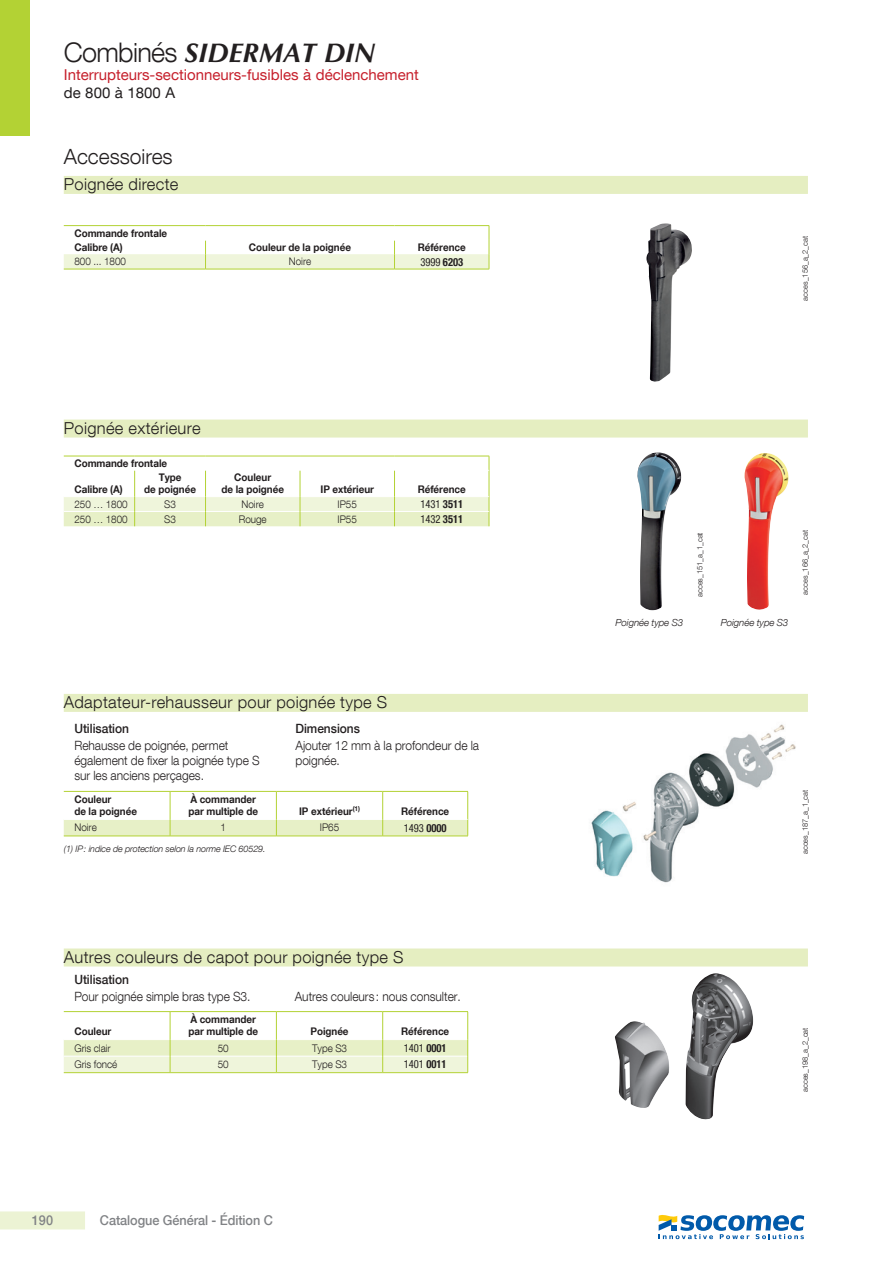
<style>
.page{position:relative;width:893px;height:1263px;background:#fff}
.page>*{position:absolute;margin:0;border:0;box-sizing:border-box;transform-origin:0 0}
.t1{font:italic 700 27px "Optima LT Std";color:#231f20}
.titre_Chapitre{font:300 21px "Helvetica Neue LT Com";color:#231f20}
.titre_Bandeau{font:300 16.5px "Helvetica Neue LT Com";letter-spacing:.02em;color:#231f20}
.t2{font:15px "Helvetica Neue LT Com";color:#c6202c}
.t3{font:15px "Helvetica Neue LT Com";color:#231f20}
.t4{font:500 13.5px "Helvetica Neue LT Com";letter-spacing:-.005em;color:#808285;scale:.94 1}
.texte_tiret_light{font:300 12.75px/15px "Helvetica Neue LT Com";letter-spacing:-.005em;color:#231f20;scale:.94 1}
.Titre_tablo_Acces{font:500 12.75px "Helvetica Neue LT Com";letter-spacing:-.005em;color:#231f20;scale:.94 1}
.Ref_produit{font:condensed 11.25px "Helvetica Neue LT Com";color:#231f20;scale:.94 1}
.Tetiere_tablo_cen{font:700 10.5px/12px "Helvetica Neue LT Com";letter-spacing:-.005em;color:#231f20;text-align:center;scale:.94 1}
.Tetiere_tablo_Gau{font:700 10.5px/12px "Helvetica Neue LT Com";letter-spacing:-.005em;color:#231f20;scale:.94 1}
.texte_tablo_Gauch{font:300 10.5px "Helvetica Neue LT Com";letter-spacing:-.005em;color:#231f20;scale:.94 1}
.texte_tablo_Centr{font:300 10.5px "Helvetica Neue LT Com";letter-spacing:-.005em;color:#231f20;scale:.94 1}
.Legende_PRODUIT{font:italic 300 9.75px "Helvetica Neue LT Com";letter-spacing:-.01em;color:#231f20}
.Note{font:italic 300 9px "Helvetica Neue LT Com";letter-spacing:-.01em;color:#231f20}
.reference{font:300 7.5px "Helvetica Neue LT Com";color:#231f20}
.s1{font-family:"Helvetica Neue LT Com";font-weight:300;font-style:normal}
.s2{font-weight:700}
</style>
<div class="page">
<div style="left:0;top:1211px;width:85px;height:18px;background:#ecf3d4"></div>
<div style="left:0;top:0;width:30px;height:136px;background:#b3d234"></div>
<div style="left:64px;top:176px;width:744px;height:18px;background:#e5eec1"></div>
<div style="left:64px;top:419px;width:744px;height:18px;background:#e5eec1"></div>
<img style="left:646px;top:223px;width:46px;height:159px">
<img style="left:637px;top:452px;width:45px;height:159px">
<img style="left:744px;top:453px;width:45px;height:157px">
<svg style="left:64px;top:456px;width:426px;height:70px"></svg>
<div style="left:64px;top:948px;width:744px;height:18px;background:#e5eec1"></div>
<img style="left:615px;top:973px;width:139px;height:147px">
<hr style="left:64px;top:1011px;width:106px;height:1px;background:#b3d234">
<hr style="left:170px;top:1011px;width:106px;height:1px;background:#b3d234">
<hr style="left:276px;top:1011px;width:107px;height:1px;background:#b3d234">
<hr style="left:383px;top:1011px;width:85px;height:1px;background:#b3d234">
<svg style="left:64px;top:1012px;width:404px;height:60px"></svg>
<hr style="left:64px;top:1072px;width:106px;height:1px;background:#b3d234">
<hr style="left:170px;top:1072px;width:106px;height:1px;background:#b3d234">
<hr style="left:276px;top:1072px;width:107px;height:1px;background:#b3d234">
<hr style="left:383px;top:1072px;width:85px;height:1px;background:#b3d234">
<div style="left:64px;top:694px;width:744px;height:18px;background:#e5eec1"></div>
<hr style="left:64px;top:791px;width:106px;height:1px;background:#b3d234">
<hr style="left:170px;top:791px;width:106px;height:1px;background:#b3d234">
<hr style="left:276px;top:791px;width:107px;height:1px;background:#b3d234">
<hr style="left:383px;top:791px;width:85px;height:1px;background:#b3d234">
<hr style="left:64px;top:836px;width:106px;height:1px;background:#b3d234">
<hr style="left:170px;top:836px;width:106px;height:1px;background:#b3d234">
<hr style="left:276px;top:836px;width:107px;height:1px;background:#b3d234">
<hr style="left:383px;top:836px;width:85px;height:1px;background:#b3d234">
<svg style="left:64px;top:792px;width:404px;height:44px"></svg>
<img style="left:591px;top:724px;width:205px;height:159px">
<hr style="left:64px;top:225px;width:142px;height:1px;background:#b3d234">
<hr style="left:206px;top:225px;width:188px;height:1px;background:#b3d234">
<hr style="left:394px;top:225px;width:95px;height:1px;background:#b3d234">
<svg style="left:64px;top:226px;width:426px;height:43px"></svg>
<hr style="left:64px;top:269px;width:142px;height:1px;background:#b3d234">
<hr style="left:206px;top:269px;width:188px;height:1px;background:#b3d234">
<hr style="left:394px;top:269px;width:95px;height:1px;background:#b3d234">
<svg style="left:659px;top:1215px;width:145px;height:24px"></svg>
<h1 class="t1" style="left:64px;top:37px;width:313px"><span class="s1">Combinés</span> SIDERMAT DIN</h1>
<p class="t2" style="left:64px;top:66px;width:357px">Interrupteurs-sectionneurs-fusibles à déclenchement</p>
<p class="t3" style="left:64px;top:84px;width:113px">de 800 à 1800 A</p>
<p class="titre_Chapitre" style="left:64px;top:144px;width:110px">Accessoires</p>
<p class="titre_Bandeau" style="left:64px;top:174px;width:116px">Poignée directe</p>
<p class="Tetiere_tablo_Gau" style="left:74px;top:226px;width:100px">Commande frontale</p>
<p class="Tetiere_tablo_Gau" style="left:74px;top:241px;width:53px">Calibre (A)</p>
<p class="Tetiere_tablo_cen" style="left:249px;top:241px;width:110px">Couleur de la poignée</p>
<p class="Tetiere_tablo_cen" style="left:418px;top:241px;width:53px">Référence</p>
<p class="texte_tablo_Gauch" style="left:74px;top:255px;width:56px">800 ... 1800</p>
<p class="texte_tablo_Centr" style="left:289px;top:255px;width:25px">Noire</p>
<p class="Ref_produit" style="left:420px;top:255px;width:47px">3999 <span class="s2">6203</span></p>
<p class="titre_Bandeau" style="left:64px;top:418px;width:138px">Poignée extérieure</p>
<p class="Tetiere_tablo_Gau" style="left:74px;top:457px;width:100px">Commande frontale</p>
<p class="Tetiere_tablo_Gau" style="left:74px;top:483px;width:53px">Calibre (A)</p>
<p class="Tetiere_tablo_cen" style="left:144px;top:471px;width:57px">Type<br>de poignée</p>
<p class="Tetiere_tablo_cen" style="left:221px;top:471px;width:68px">Couleur<br>de la poignée</p>
<p class="Tetiere_tablo_cen" style="left:320px;top:483px;width:59px">IP extérieur</p>
<p class="Tetiere_tablo_cen" style="left:418px;top:483px;width:53px">Référence</p>
<p class="texte_tablo_Gauch" style="left:74px;top:498px;width:58px">250 … 1800</p>
<p class="texte_tablo_Centr" style="left:164px;top:498px;width:14px">S3</p>
<p class="texte_tablo_Centr" style="left:242px;top:498px;width:25px">Noire</p>
<p class="texte_tablo_Centr" style="left:338px;top:498px;width:22px">IP55</p>
<p class="Ref_produit" style="left:420px;top:497px;width:47px">1431 <span class="s2">3511</span></p>
<p class="texte_tablo_Gauch" style="left:74px;top:512px;width:58px">250 … 1800</p>
<p class="texte_tablo_Centr" style="left:164px;top:512px;width:14px">S3</p>
<p class="texte_tablo_Centr" style="left:239px;top:512px;width:31px">Rouge</p>
<p class="texte_tablo_Centr" style="left:338px;top:512px;width:22px">IP55</p>
<p class="Ref_produit" style="left:420px;top:512px;width:47px">1432 <span class="s2">3511</span></p>
<p class="titre_Bandeau" style="left:64px;top:692px;width:325px">Adaptateur-rehausseur pour poignée type S</p>
<p class="Titre_tablo_Acces" style="left:74px;top:721px;width:60px">Utilisation</p>
<p class="texte_tiret_light" style="left:74px;top:738px;width:198px">Rehausse de poignée, permet également de fixer la poignée type S sur les anciens perçages.</p>
<p class="Titre_tablo_Acces" style="left:295px;top:721px;width:70px">Dimensions</p>
<p class="texte_tiret_light" style="left:295px;top:738px;width:197px">Ajouter 12 mm à la profondeur de la poignée.</p>
<p class="Tetiere_tablo_Gau" style="left:74px;top:793px;width:68px">Couleur<br>de la poignée</p>
<p class="Tetiere_tablo_cen" style="left:190px;top:793px;width:71px">À commander</p>
<p class="Tetiere_tablo_cen" style="left:188px;top:805px;width:76px">par multiple de</p>
<p class="Tetiere_tablo_cen" style="left:299px;top:805px;width:66px">IP extérieur<sup>(1)</sup></p>
<p class="Tetiere_tablo_cen" style="left:401px;top:805px;width:53px">Référence</p>
<p class="texte_tablo_Gauch" style="left:74px;top:821px;width:25px">Noire</p>
<p class="texte_tablo_Centr" style="left:220px;top:821px;width:7px">1</p>
<p class="texte_tablo_Centr" style="left:320px;top:821px;width:22px">IP65</p>
<p class="Ref_produit" style="left:404px;top:821px;width:47px">1493 <span class="s2">0000</span></p>
<p class="Note" style="left:64px;top:843px;width:203px">(1) IP: indice de protection selon la norme IEC 60529.</p>
<p class="titre_Bandeau" style="left:64px;top:947px;width:341px">Autres couleurs de capot pour poignée type S</p>
<p class="Titre_tablo_Acces" style="left:74px;top:972px;width:60px">Utilisation</p>
<p class="texte_tiret_light" style="left:74px;top:989px;width:189px">Pour poignée simple bras type S3.</p>
<p class="texte_tiret_light" style="left:295px;top:989px;width:178px">Autres couleurs : nous consulter.</p>
<p class="Tetiere_tablo_Gau" style="left:74px;top:1025px;width:41px">Couleur</p>
<p class="Tetiere_tablo_cen" style="left:190px;top:1013px;width:71px">À commander</p>
<p class="Tetiere_tablo_cen" style="left:188px;top:1025px;width:76px">par multiple de</p>
<p class="Tetiere_tablo_cen" style="left:310px;top:1025px;width:42px">Poignée</p>
<p class="Tetiere_tablo_cen" style="left:401px;top:1025px;width:53px">Référence</p>
<p class="texte_tablo_Gauch" style="left:74px;top:1041px;width:40px">Gris clair</p>
<p class="texte_tablo_Centr" style="left:218px;top:1041px;width:13px">50</p>
<p class="texte_tablo_Centr" style="left:312px;top:1041px;width:39px">Type S3</p>
<p class="Ref_produit" style="left:404px;top:1041px;width:47px">1401 <span class="s2">0001</span></p>
<p class="texte_tablo_Gauch" style="left:74px;top:1058px;width:47px">Gris foncé</p>
<p class="texte_tablo_Centr" style="left:218px;top:1058px;width:13px">50</p>
<p class="texte_tablo_Centr" style="left:312px;top:1058px;width:39px">Type S3</p>
<p class="Ref_produit" style="left:404px;top:1058px;width:47px">1401 <span class="s2">0011</span></p>
<p class="t4" style="left:32px;top:1212px;width:24px">190</p>
<p class="t4" style="left:100px;top:1212px;width:185px">Catalogue Général - Édition C</p>
<p class="reference" style="left:801px;top:301px;width:66px;rotate:-90deg">acces_156_a_2_cat</p>
<p class="Legende_PRODUIT" style="left:616px;top:616px;width:69px">Poignée type S3</p>
<p class="reference" style="left:695px;top:597px;width:66px;rotate:-90deg">acces_151_a_1_cat</p>
<p class="Legende_PRODUIT" style="left:721px;top:616px;width:69px">Poignée type S3</p>
<p class="reference" style="left:801px;top:595px;width:66px;rotate:-90deg">acces_166_a_2_cat</p>
<p class="reference" style="left:801px;top:854px;width:66px;rotate:-90deg">acces_187_a_1_cat</p>
<p class="reference" style="left:801px;top:1092px;width:66px;rotate:-90deg">acces_198_a_2_cat</p>
</div>
